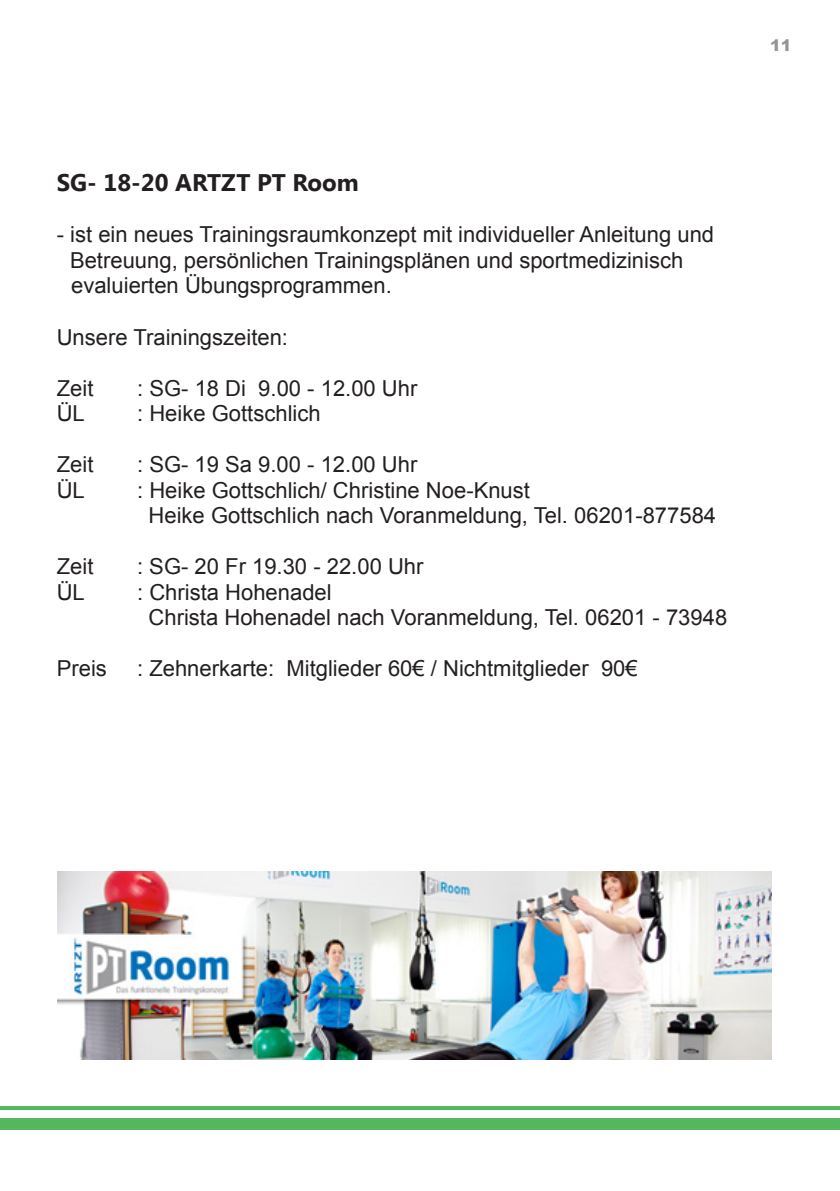
<style>
.page{position:relative;width:840px;height:1191px;background:#fff}
.page>*{position:absolute;margin:0;border:0;box-sizing:border-box;transform-origin:0 0}
.Subhead_2__Fließtext{font:700 24px "Lao UI";color:#231f20}
.Fließtext{font:22px "Arial";color:#231f20}
.t1{font:900 16px "Arial";color:#939598}
</style>
<div class="page">
<hr style="left:0;top:1106px;width:839px;height:4px;background:#55b75d">
<div style="left:0;top:1118px;width:839px;height:12px;background:#55b75d"></div>
<img style="left:57px;top:871px;width:714px;height:188px">
<p class="t1" style="left:769px;top:34px;width:23px">11</p>
<p class="Subhead_2__Fließtext" style="left:57px;top:167px;width:303px">SG- 18-20 ARTZT PT Room</p>
<p class="Fließtext" style="left:57px;top:219px;width:658px">- ist ein neues Trainingsraumkonzept mit individueller Anleitung und</p>
<p class="Fließtext" style="left:70px;top:245px;width:614px">Betreuung, persönlichen Trainingsplänen und sportmedizinisch</p>
<p class="Fließtext" style="left:71px;top:271px;width:322px">evaluierten Übungsprogrammen.</p>
<p class="Fließtext" style="left:57px;top:322px;width:233px">Unsere Trainingszeiten:</p>
<p class="Fließtext" style="left:57px;top:373px;width:38px">Zeit</p>
<p class="Fließtext" style="left:137px;top:373px;width:282px">: SG- 18 Di 9.00 - 12.00 Uhr</p>
<p class="Fließtext" style="left:57px;top:398px;width:30px">ÜL</p>
<p class="Fließtext" style="left:137px;top:398px;width:185px">: Heike Gottschlich</p>
<p class="Fließtext" style="left:57px;top:449px;width:38px">Zeit</p>
<p class="Fließtext" style="left:137px;top:449px;width:282px">: SG- 19 Sa 9.00 - 12.00 Uhr</p>
<p class="Fließtext" style="left:57px;top:475px;width:30px">ÜL</p>
<p class="Fließtext" style="left:137px;top:475px;width:394px">: Heike Gottschlich/ Christine Noe-Knust</p>
<p class="Fließtext" style="left:148px;top:500px;width:568px">Heike Gottschlich nach Voranmeldung, Tel. 06201-877584</p>
<p class="Fließtext" style="left:57px;top:551px;width:38px">Zeit</p>
<p class="Fließtext" style="left:137px;top:551px;width:288px">: SG- 20 Fr 19.30 - 22.00 Uhr</p>
<p class="Fließtext" style="left:57px;top:577px;width:30px">ÜL</p>
<p class="Fließtext" style="left:137px;top:577px;width:196px">: Christa Hohenadel</p>
<p class="Fließtext" style="left:148px;top:602px;width:580px">Christa Hohenadel nach Voranmeldung, Tel. 06201 - 73948</p>
<p class="Fließtext" style="left:57px;top:653px;width:52px">Preis</p>
<p class="Fließtext" style="left:137px;top:653px;width:502px">: Zehnerkarte: Mitglieder 60€ / Nichtmitglieder 90€</p>
</div>
